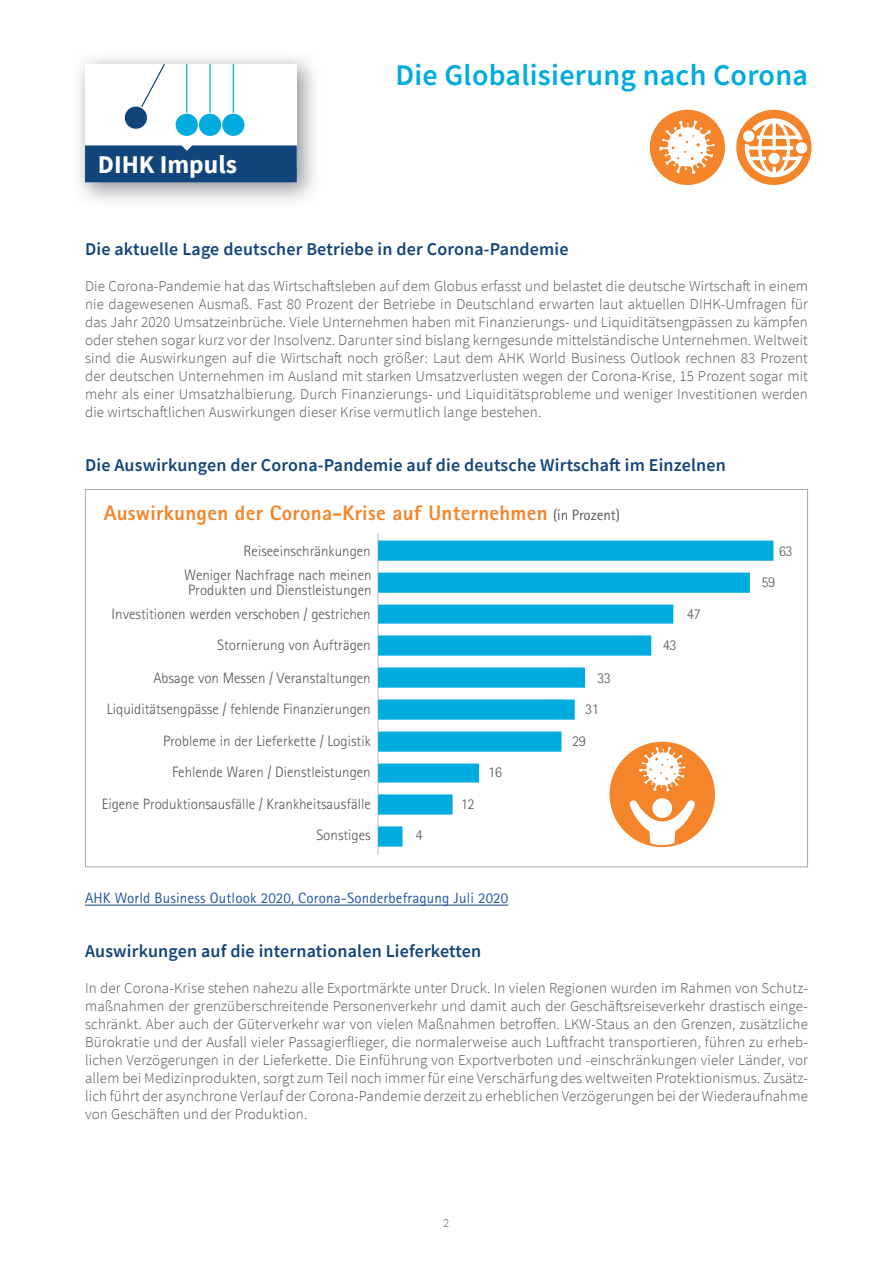
<style>
.page{position:relative;width:893px;height:1263px;background:#fff}
.page>*{position:absolute;margin:0;border:0;box-sizing:border-box;transform-origin:0 0}
.t1{font:600 30px "Source Sans Pro";letter-spacing:.01em;color:#00abde}
.t2{font:700 25.5px "Source Sans Pro";color:#fff}
.t3{font:800 21px "Agfa Rotis Sans Serif";letter-spacing:.01em;color:#f5852a}
.t4{font:600 18px "Source Sans Pro";letter-spacing:.01em;color:#11457b}
.t5{font:300 15.3px "Agfa Rotis Sans Serif";color:#57585a}
.t6{font:300 15px/18px "Source Sans Pro";letter-spacing:.01em;color:#4f5254;text-align:justify}
.t7{font:300 15px/31.7px "Agfa Rotis Sans Serif";color:#515455;text-align:right}
.t8{font:15px "Agfa Rotis Sans Serif";letter-spacing:.01em;color:#2056a6}
.t9{font:300 15px "Agfa Rotis Sans Serif";letter-spacing:-.035em;color:#57585a}
.t10{font:300 12px "Source Sans Pro";color:#4f5254}
.s1{font-weight:400;font-size:15px;color:#57585a}
</style>
<div class="page">
<div style="left:650px;top:110px;width:75px;height:75px;background:#f5852a;border-radius:50%"></div>
<svg style="left:659px;top:121px;width:55px;height:53px"></svg>
<div style="left:736px;top:110px;width:75px;height:75px;background:#f5852a;border-radius:50%"></div>
<div style="left:743px;top:131px;width:11px;height:11px;background:#fff;border-radius:50%"></div>
<svg style="left:745px;top:118px;width:57px;height:59px"></svg>
<div style="left:768px;top:153px;width:12px;height:11px;background:#fff;border-radius:50%"></div>
<div style="left:796px;top:142px;width:11px;height:12px;background:#fff;border-radius:50%"></div>
<div style="left:85px;top:145px;width:212px;height:37px;background:#11457b"></div>
<svg style="left:176px;top:64px;width:68px;height:72px"></svg>
<svg style="left:124px;top:64px;width:41px;height:65px"></svg>
<hr style="left:377px;top:533px;width:2px;height:322px;background:#d0d1d1">
<svg style="left:378px;top:541px;width:395px;height:306px"></svg>
<div style="left:610px;top:742px;width:105px;height:105px;background:#f5852a;border-radius:50%"></div>
<svg style="left:639px;top:747px;width:46px;height:44px"></svg>
<svg style="left:629px;top:798px;width:66px;height:48px"></svg>
<hr style="left:85px;top:905px;width:423px;height:1px;background:#11457b">
<h2 class="t2" style="left:98px;top:147px;width:141px">DIHK Impuls</h2>
<h1 class="t1" style="left:395px;top:55px;width:414px">Die Globalisierung nach Corona</h1>
<p class="t4" style="left:85px;top:237px;width:485px">Die aktuelle Lage deutscher Betriebe in der Corona-Pandemie</p>
<p class="t6" style="left:85px;top:277px;width:724px">Die Corona-Pandemie hat das Wirtschaftsleben auf dem Globus erfasst und belastet die deutsche Wirtschaft in einem nie dagewesenen Ausmaß. Fast 80 Prozent der Betriebe in Deutschland erwarten laut aktuellen DIHK-Umfragen für das Jahr 2020 Umsatzeinbrüche. Viele Unternehmen haben mit Finanzierungs- und Liquiditätsengpässen zu kämpfen oder stehen sogar kurz vor der Insolvenz. Darunter sind bislang kerngesunde mittelständische Unternehmen. Weltweit sind die Auswirkungen auf die Wirtschaft noch größer: Laut dem AHK World Business Outlook rechnen 83 Prozent der deutschen Unternehmen im Ausland mit starken Umsatzverlusten wegen der Corona-Krise, 15 Prozent sogar mit mehr als einer Umsatzhalbierung. Durch Finanzierungs- und Liquiditätsprobleme und weniger Investitionen werden die wirtschaftlichen Auswirkungen dieser Krise vermutlich lange bestehen.</p>
<p class="t4" style="left:85px;top:453px;width:642px">Die Auswirkungen der Corona-Pandemie auf die deutsche Wirtschaft im Einzelnen</p>
<h3 class="t3" style="left:104px;top:499px;width:518px">Auswirkungen der Corona-Krise auf Unternehmen <span class="s1">(in Prozent)</span></h3>
<p class="t7" style="left:184px;top:539px;width:189px;line-height:23.9px">Reiseeinschränkungen<br>Weniger Nachfrage nach meinen</p>
<p class="t7" style="left:188px;top:574px;width:185px">Produkten und Dienstleistungen</p>
<p class="t7" style="left:112px;top:598px;width:261px">Investitionen werden verschoben / gestrichen</p>
<p class="t7" style="left:217px;top:629px;width:155px">Stornierung von Aufträgen</p>
<p class="t7" style="left:154px;top:662px;width:219px">Absage von Messen / Veranstaltungen</p>
<p class="t7" style="left:107px;top:693px;width:265px">Liquiditätsengpässe / fehlende Finanzierungen</p>
<p class="t7" style="left:163px;top:725px;width:209px">Probleme in der Lieferkette / Logistik</p>
<p class="t7" style="left:172px;top:756px;width:200px">Fehlende Waren / Dienstleistungen</p>
<p class="t7" style="left:102px;top:788px;width:271px">Eigene Produktionsausfälle / Krankheitsausfälle<br>Sonstiges</p>
<p class="t5" style="left:415px;top:826px;width:9px">4</p>
<p class="t9" style="left:461px;top:795px;width:15px">12</p>
<p class="t9" style="left:488px;top:763px;width:15px">16</p>
<p class="t8" style="left:85px;top:889px;width:425px">AHK World Business Outlook 2020, Corona-Sonderbefragung Juli 2020</p>
<p class="t9" style="left:597px;top:669px;width:15px">33</p>
<p class="t9" style="left:585px;top:701px;width:15px">31</p>
<p class="t9" style="left:572px;top:732px;width:15px">29</p>
<p class="t9" style="left:663px;top:636px;width:15px">43</p>
<p class="t9" style="left:687px;top:605px;width:15px">47</p>
<p class="t9" style="left:779px;top:542px;width:15px">63</p>
<p class="t9" style="left:761px;top:573px;width:15px">59</p>
<p class="t4" style="left:85px;top:939px;width:398px">Auswirkungen auf die internationalen Lieferketten</p>
<p class="t6" style="left:85px;top:979px;width:724px">In der Corona-Krise stehen nahezu alle Exportmärkte unter Druck. In vielen Regionen wurden im Rahmen von Schutz&shy;maßnahmen der grenzüberschreitende Personenverkehr und damit auch der Geschäftsreiseverkehr drastisch einge&shy;schränkt. Aber auch der Güterverkehr war von vielen Maßnahmen betroffen. LKW-Staus an den Grenzen, zusätzliche Bürokratie und der Ausfall vieler Passagierflieger, die normalerweise auch Luftfracht transportieren, führen zu erheb&shy;lichen Verzögerungen in der Lieferkette. Die Einführung von Exportverboten und -einschränkungen vieler Länder, vor allem bei Medizinprodukten, sorgt zum Teil noch immer für eine Verschärfung des weltweiten Protektionismus. Zusätz&shy;lich führt der asynchrone Verlauf der Corona-Pandemie derzeit zu erheblichen Verzögerungen bei der Wiederaufnahme von Geschäften und der Produktion.</p>
<p class="t10" style="left:444px;top:1216px;width:7px">2</p>
</div>
